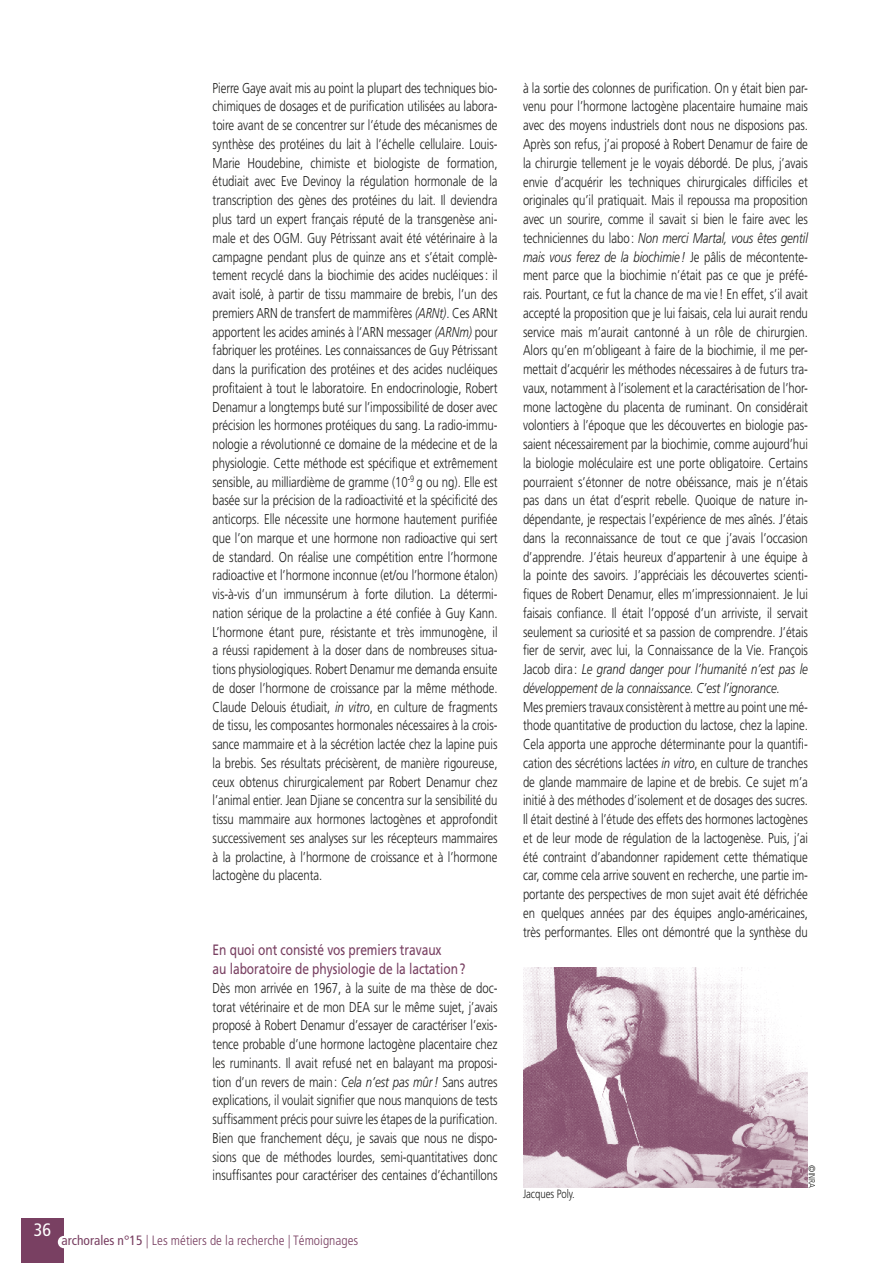
<style>
.page{position:relative;width:893px;height:1263px;background:#fff}
.page>*{position:absolute;margin:0;border:0;box-sizing:border-box;transform-origin:0 0}
.t1{font:condensed 18px "Frutiger";color:#fff}
.t2{font:15px/18.8px "Frutiger";letter-spacing:-.005em;color:#794062;scale:.8 1}
.t3{font:300 14.25px/18.8px "Frutiger";letter-spacing:-.005em;color:#1d1d1b;text-align:justify;scale:.8 1}
.t4{font:300 condensed 13.5px "Frutiger";color:#794062}
.t5{font:300 12px "Frutiger";letter-spacing:-.005em;color:#1d1d1b;scale:.8 1}
.t6{font:300 9px "Frutiger";color:#1d1d1b}
.s1{font-style:italic}
.s2{font-weight:400}
</style>
<div class="page">
<div style="left:21px;top:1218px;width:43px;height:45px;background:#794062"></div>
<div style="left:58px;top:1236px;width:12px;height:12px;background:#fff;border-radius:50%"></div>
<img style="left:523px;top:967px;width:285px;height:220px">
<p class="t3" style="left:213px;top:78px;width:358px">Pierre Gaye avait mis au point la plupart des techniques bio&shy;chimiques de dosages et de purification utilisées au labora&shy;toire avant de se concentrer sur l’étude des mécanismes de synthèse des protéines du lait à l’échelle cellulaire. Louis-Marie Houdebine, chimiste et biologiste de formation, étudiait avec Eve Devinoy la régulation hormonale de la transcription des gènes des protéines du lait. Il deviendra plus tard un expert français réputé de la transgenèse ani&shy;male et des OGM. Guy Pétrissant avait été vétérinaire à la campagne pendant plus de quinze ans et s’était complè&shy;tement recyclé dans la biochimie des acides nucléiques: il avait isolé, à partir de tissu mammaire de brebis, l’un des premiers ARN de transfert de mammifères <span class="s1">(ARNt)</span>. Ces ARNt apportent les acides aminés à l’ARN messager <span class="s1">(ARNm)</span> pour fabriquer les protéines. Les connaissances de Guy Pétrissant dans la purification des protéines et des acides nucléiques profitaient à tout le laboratoire. En endocrinologie, Robert Denamur a longtemps buté sur l’impossibilité de doser avec précision les hormones protéiques du sang. La radio-immu&shy;nologie a révolutionné ce domaine de la médecine et de la physiologie. Cette méthode est spécifique et extrêmement sensible, au milliardième de gramme (10<sup>-9</sup> g ou ng). Elle est basée sur la précision de la radioactivité et la spécificité des anticorps. Elle nécessite une hormone hautement purifiée que l’on marque et une hormone non radioactive qui sert de standard. On réalise une compétition entre l’hormone radioactive et l’hormone inconnue (et/ou l’hormone étalon) vis-à-vis d’un immunsérum à forte dilution. La détermi&shy;nation sérique de la prolactine a été confiée à Guy Kann.<br>L’hormone étant pure, résistante et très immunogène, il a réussi rapidement à la doser dans de nombreuses situa&shy;tions physiologiques. Robert Denamur me demanda ensuite de doser l’hormone de croissance par la même méthode.<br>Claude Delouis étudiait, <span class="s1">in vitro</span>, en culture de fragments de tissu, les composantes hormonales nécessaires à la crois&shy;sance mammaire et à la sécrétion lactée chez la lapine puis la brebis. Ses résultats précisèrent, de manière rigoureuse, ceux obtenus chirurgicalement par Robert Denamur chez l’animal entier. Jean Djiane se concentra sur la sensibilité du tissu mammaire aux hormones lactogènes et approfondit successivement ses analyses sur les récepteurs mammaires à la prolactine, à l’hormone de croissance et à l’hormone lactogène du placenta.</p>
<p class="t2" style="left:213px;top:940px;width:318px">En quoi ont consisté vos premiers travaux<br>au laboratoire de physiologie de la lactation?</p>
<p class="t3" style="left:213px;top:978px;width:358px">Dès mon arrivée en 1967, à la suite de ma thèse de doc&shy;torat vétérinaire et de mon DEA sur le même sujet, j’avais proposé à Robert Denamur d’essayer de caractériser l’exis&shy;tence probable d’une hormone lactogène placentaire chez les ruminants. Il avait refusé net en balayant ma proposi&shy;tion d’un revers de main: <span class="s1">Cela n’est pas mûr!</span> Sans autres explications, il voulait signifier que nous manquions de tests suffisamment précis pour suivre les étapes de la purification.<br>Bien que franchement déçu, je savais que nous ne dispo&shy;sions que de méthodes lourdes, semi-quantitatives donc insuffisantes pour caractériser des centaines d’échantillons</p>
<p class="t1" style="left:34px;top:1219px;width:19px">36</p>
<p class="t4" style="left:62px;top:1233px;width:298px"><span class="s2">archorales n°15</span> | Les métiers de la recherche | Témoignages</p>
<p class="t3" style="left:523px;top:78px;width:358px">à la sortie des colonnes de purification. On y était bien par&shy;venu pour l’hormone lactogène placentaire humaine mais avec des moyens industriels dont nous ne disposions pas.<br>Après son refus, j’ai proposé à Robert Denamur de faire de la chirurgie tellement je le voyais débordé. De plus, j’avais envie d’acquérir les techniques chirurgicales difficiles et originales qu’il pratiquait. Mais il repoussa ma proposition avec un sourire, comme il savait si bien le faire avec les techniciennes du labo: <span class="s1">Non merci Martal, vous êtes gentil mais vous ferez de la biochimie!</span> Je pâlis de mécontente&shy;ment parce que la biochimie n’était pas ce que je préfé&shy;rais. Pourtant, ce fut la chance de ma vie! En effet, s’il avait accepté la proposition que je lui faisais, cela lui aurait rendu service mais m’aurait cantonné à un rôle de chirurgien.<br>Alors qu’en m’obligeant à faire de la biochimie, il me per&shy;mettait d’acquérir les méthodes nécessaires à de futurs tra&shy;vaux, notamment à l’isolement et la caractérisation de l’hor&shy;mone lactogène du placenta de ruminant. On considérait volontiers à l’époque que les découvertes en biologie pas&shy;saient nécessairement par la biochimie, comme aujourd’hui la biologie moléculaire est une porte obligatoire. Certains pourraient s’étonner de notre obéissance, mais je n’étais pas dans un état d’esprit rebelle. Quoique de nature in&shy;dépendante, je respectais l’expérience de mes aînés. J’étais dans la reconnaissance de tout ce que j’avais l’occasion d’apprendre. J’étais heureux d’appartenir à une équipe à la pointe des savoirs. J’appréciais les découvertes scienti&shy;fiques de Robert Denamur, elles m’impressionnaient. Je lui faisais confiance. Il était l’opposé d’un arriviste, il servait seulement sa curiosité et sa passion de comprendre. J’étais fier de servir, avec lui, la Connaissance de la Vie. François Jacob dira: <span class="s1">Le grand danger pour l’humanité n’est pas le développement de la connaissance. C’est l’ignorance.</span></p>
<p class="t3" style="left:523px;top:697px;width:358px">Mes premiers travaux consistèrent à mettre au point une mé&shy;thode quantitative de production du lactose, chez la lapine.<br>Cela apporta une approche déterminante pour la quantifi&shy;cation des sécrétions lactées <span class="s1">in vitro</span>, en culture de tranches de glande mammaire de lapine et de brebis. Ce sujet m’a initié à des méthodes d’isolement et de dosages des sucres.<br>Il était destiné à l’étude des effets des hormones lactogènes et de leur mode de régulation de la lactogenèse. Puis, j’ai été contraint d’abandonner rapidement cette thématique car, comme cela arrive souvent en recherche, une partie im&shy;portante des perspectives de mon sujet avait été défrichée en quelques années par des équipes anglo-américaines, très performantes. Elles ont démontré que la synthèse du</p>
<p class="t5" style="left:523px;top:1187px;width:66px">Jacques Poly.</p>
<p class="t6" style="left:817px;top:1165px;width:24px;rotate:90deg">©INRA</p>
</div>
